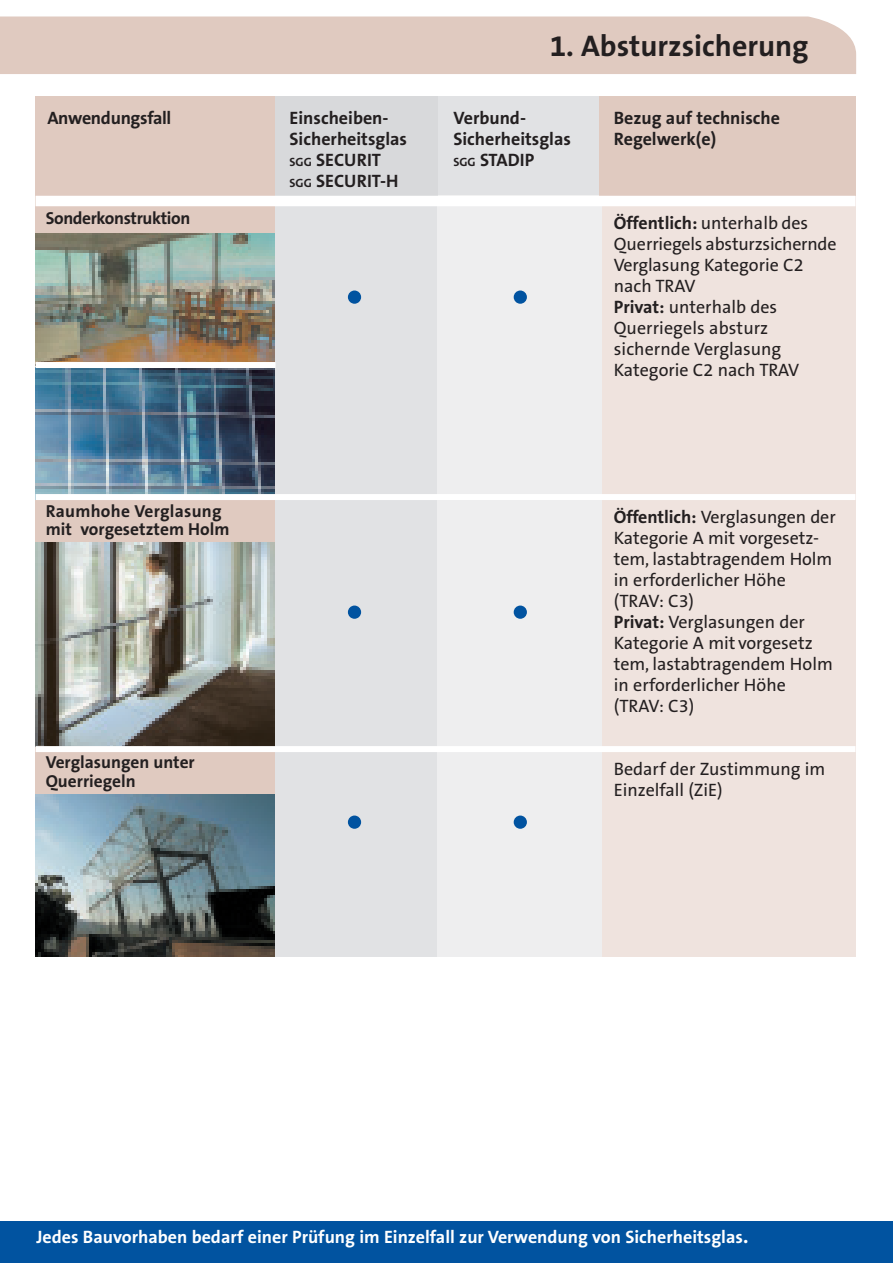
<style>
.page{position:relative;width:893px;height:1263px;background:#fff}
.page>*{position:absolute;margin:0;border:0;box-sizing:border-box;transform-origin:0 0}
.t1{font:700 30px "The Sans B7";color:#231f20}
.t2{font:18px/21px "The Sans B5 Plain";color:#231f20}
.t3{font:700 18px "The Sans B7";color:#231f20}
.t4{font:700 18px "The Sans B7";color:#fff}
.t5{font:700 17.4px/18.6px "The Sans B7";color:#231f20}
.t6{font:700 17.4px "The Sans B7";letter-spacing:-.02em;color:#231f20}
.s1{font-size:12px}
.s2{font-family:"The Sans B7";font-weight:700}
.s3{font-size:21px}
</style>
<div class="page">
<div style="left:0;top:1221px;width:893px;height:42px;background:#0153a0"></div>
<div style="left:0;top:16px;width:856px;height:58px;background:#e0cac0"></div>
<div style="left:36px;top:143px;width:401px;height:814px;background:#e1e2e4"></div>
<div style="left:36px;top:96px;width:807px;height:99px;background:#e1e2e4"></div>
<div style="left:545px;top:195px;width:310px;height:762px;background:#efe3de"></div>
<div style="left:437px;top:195px;width:164px;height:762px;background:#eeeeef"></div>
<div style="left:599px;top:96px;width:256px;height:99px;background:#e0cac0"></div>
<div style="left:275px;top:96px;width:162px;height:99px;background:#d8d9db"></div>
<div style="left:36px;top:96px;width:239px;height:861px;background:#e0cac0"></div>
<img style="left:36px;top:233px;width:239px;height:261px">
<img style="left:36px;top:794px;width:239px;height:163px">
<img style="left:36px;top:543px;width:239px;height:203px">
<div style="left:36px;top:196px;width:819px;height:10px;background:#fff"></div>
<div style="left:36px;top:362px;width:240px;height:6px;background:#fff"></div>
<div style="left:36px;top:494px;width:819px;height:6px;background:#fff"></div>
<div style="left:36px;top:746px;width:819px;height:6px;background:#fff"></div>
<div style="left:514px;top:815px;width:13px;height:14px;background:#0153a0;border-radius:50%"></div>
<div style="left:348px;top:815px;width:13px;height:14px;background:#0153a0;border-radius:50%"></div>
<div style="left:514px;top:605px;width:13px;height:14px;background:#0153a0;border-radius:50%"></div>
<div style="left:348px;top:605px;width:13px;height:14px;background:#0153a0;border-radius:50%"></div>
<div style="left:514px;top:290px;width:13px;height:14px;background:#0153a0;border-radius:50%"></div>
<div style="left:348px;top:290px;width:13px;height:14px;background:#0153a0;border-radius:50%"></div>
<h1 class="t1" style="left:550px;top:33px;width:260px">1. Absturzsicherung</h1>
<p class="t3" style="left:47px;top:110px;width:126px">Anwendungsfall</p>
<p class="t3" style="left:290px;top:110px;width:100px">Einscheiben-</p>
<p class="t3" style="left:453px;top:110px;width:74px">Verbund-</p>
<p class="t3" style="left:614px;top:110px;width:168px">Bezug auf technische</p>
<p class="t3" style="left:290px;top:131px;width:119px">Sicherheitsglas</p>
<p class="t3" style="left:453px;top:131px;width:119px">Sicherheitsglas</p>
<p class="t3" style="left:614px;top:131px;width:104px">Regelwerk(e)</p>
<p class="t3" style="left:290px;top:152px;width:93px"><span class="s1">SGG</span> SECURIT</p>
<p class="t3" style="left:453px;top:152px;width:82px"><span class="s1">SGG</span> STADIP</p>
<p class="t3" style="left:290px;top:173px;width:110px"><span class="s1">SGG</span> SECURIT-H</p>
<p class="t2" style="left:614px;top:214px;width:224px"><span class="s2">Öffentlich:</span> unterhalb des<br>Querriegels absturzsichernde<br>Verglasung Kategorie C2 nach TRAV<br><span class="s2">Privat:</span> unterhalb des<br>Querriegels absturz sichernde Verglasung<br>Kategorie C2 nach TRAV</p>
<p class="t6" style="left:46px;top:211px;width:146px">Sonderkonstruktion</p>
<p class="t5" style="left:46px;top:503px;width:185px">Raumhohe Verglasung mit vorgesetztem Holm</p>
<p class="t5" style="left:46px;top:754px;width:151px">Verglasungen unter<br>Querriegeln</p>
<p class="t2" style="left:614px;top:508px;width:223px"><span class="s2">Öffentlich:</span> Verglasungen der<br>Kategorie A mit vorgesetz&shy;tem, lastabtragendem Holm in erforderlicher Höhe (TRAV: C3)<br><span class="s2">Privat:</span> Verglasungen der<br>Kategorie A mit vorgesetz tem, lastabtragendem Holm in erforderlicher Höhe (TRAV: C3)</p>
<p class="t2" style="left:614px;top:760px;width:213px">Bedarf der Zustimmung im<br>Einzelfall (ZiE)</p>
<p class="t4" style="left:37px;top:1229px;width:713px">Jedes Bauvorhaben bedarf einer Prüfung im Einzelfall zur Verwendung von Sicherheitsglas<span class="s3">.</span></p>
</div>
